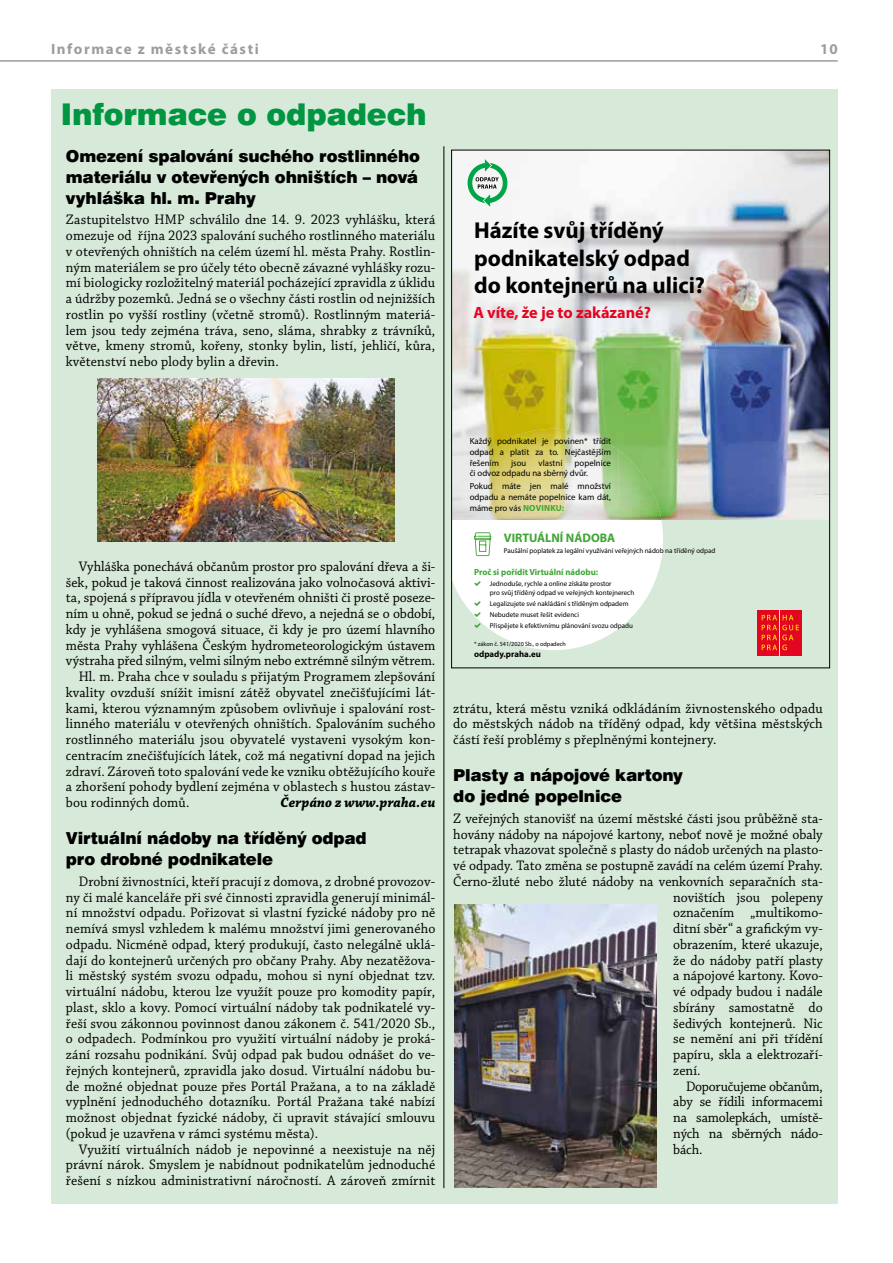
<style>
.page{position:relative;width:893px;height:1263px;background:#fff}
.page>*{position:absolute;margin:0;border:0;box-sizing:border-box;transform-origin:0 0}
.t1{font:900 30px "Swiss 721 AT";letter-spacing:-.005em;color:#009641}
.t2{font:700 23.1px/27.6px "Myriad Pro";color:#000}
.t3{font:900 16.5px/21px "Swiss 721 AT";letter-spacing:-.01em;color:#000}
.t4{font:700 16.35px "Myriad Pro";color:#e40521}
.t5{font:700 15px "Myriad Pro";letter-spacing:.105em;color:#9d9d9c}
.t6{font:14.55px/15.8px "Chaparral Pro";color:#000;text-align:justify;scale:.95 1}
.t7{font:italic 700 14.55px "Chaparral Pro";letter-spacing:.01em;color:#000;scale:.95 1}
.t8{font:14.55px "Chaparral Pro";letter-spacing:-.02em;color:#000;scale:.95 1}
.t9{font:700 12.45px "Myriad Pro";color:#3fa535}
.t10{font:8.85px/10.6px "Myriad Pro";color:#000;text-align:justify}
.t11{font:700 8.85px "Myriad Pro";color:#3fa535}
.t12{font:700 8.85px "Myriad Pro";color:#000}
.t13{font:7.05px/10.9px "Myriad Pro";color:#000}
.t14{font:6.15px "Myriad Pro";color:#000}
.s1{font-weight:700;color:#3fa535}
</style>
<div class="page">
<hr style="left:0;top:60px;width:838px;height:2px;background:#9d9d9c">
<div style="left:51px;top:89px;width:786px;height:1114px;background:#d7ead9"></div>
<hr style="left:444px;top:146px;width:1px;height:1042px;background:#000">
<img style="left:453px;top:152px;width:375px;height:368px">
<img style="left:453px;top:520px;width:210px;height:130px">
<img style="left:489px;top:429px;width:129px;height:91px">
<img style="left:618px;top:450px;width:22px;height:70px">
<img style="left:467px;top:450px;width:22px;height:70px">
<img style="left:640px;top:471px;width:21px;height:49px">
<img style="left:453px;top:471px;width:14px;height:49px">
<div style="left:757px;top:610px;width:22px;height:46px;background:#e40521"></div>
<div style="left:780px;top:610px;width:22px;height:46px;background:#e40521"></div>
<svg style="left:762px;top:615px;width:37px;height:35px"></svg>
<svg style="left:474px;top:532px;width:17px;height:24px"></svg>
<svg style="left:468px;top:159px;width:39px;height:48px;background:#a3d2b7"></svg>
<img style="left:97px;top:379px;width:298px;height:162px">
<img style="left:455px;top:904px;width:201px;height:283px">
<svg style="left:475px;top:581px;width:6px;height:5px"></svg>
<svg style="left:475px;top:601px;width:6px;height:4px"></svg>
<svg style="left:475px;top:612px;width:6px;height:4px"></svg>
<svg style="left:475px;top:623px;width:6px;height:4px"></svg>
<p class="t5" style="left:51px;top:40px;width:209px">Informace z městské části</p>
<p class="t5" style="left:820px;top:40px;width:19px">10</p>
<h1 class="t1" style="left:61px;top:96px;width:367px">Informace o odpadech</h1>
<p class="t3" style="left:66px;top:145px;width:356px;text-align:justify">Omezení spalování suchého rostlinného materiálu v otevřených ohništích – nová vyhláška hl. m. Prahy</p>
<p class="t6" style="left:66px;top:212px;width:390px">Zastupitelstvo HMP schválilo dne 14. 9. 2023 vyhlášku, která omezuje od října 2023 spalování suchého rostlinného materiálu v otevřených ohništích na celém území hl. města Prahy. Rostlin&shy;ným materiálem se pro účely této obecně závazné vyhlášky rozu&shy;mí biologicky rozložitelný materiál pocházející zpravidla z úklidu a údržby pozemků. Jedná se o všechny části rostlin od nejnižších rostlin po vyšší rostliny (včetně stromů). Rostlinným materiá&shy;lem jsou tedy zejména tráva, seno, sláma, shrabky z trávníků, větve, kmeny stromů, kořeny, stonky bylin, listí, jehličí, kůra, květenství nebo plody bylin a dřevin.</p>
<h2 class="t2" style="left:474px;top:216px;width:232px">Házíte svůj tříděný podnikatelský odpad do kontejnerů na ulici?</h2>
<p class="t4" style="left:473px;top:302px;width:179px">A víte, že je to zakázané?</p>
<p class="t6" style="left:79px;top:559px;width:377px">Vyhláška ponechává občanům prostor pro spalování dřeva a ši-</p>
<p class="t6" style="left:66px;top:575px;width:390px">šek, pokud je taková činnost realizována jako volnočasová aktivi-</p>
<p class="t6" style="left:66px;top:590px;width:390px">ta, spojená s přípravou jídla v otevřeném ohništi či prostě poseze-</p>
<p class="t6" style="left:66px;top:606px;width:390px">ním u ohně, pokud se jedná o suché dřevo, a nejedná se o období,</p>
<p class="t6" style="left:66px;top:622px;width:390px">kdy je vyhlášena smogová situace, či kdy je pro území hlavního</p>
<p class="t6" style="left:66px;top:638px;width:390px">města Prahy vyhlášena Českým hydrometeorologickým ústavem</p>
<p class="t6" style="left:66px;top:653px;width:390px">výstraha před silným, velmi silným nebo extrémně silným větrem.</p>
<p class="t6" style="left:79px;top:669px;width:377px">Hl. m. Praha chce v souladu s přijatým Programem zlepšování</p>
<p class="t6" style="left:66px;top:685px;width:390px">kvality ovzduší snížit imisní zátěž obyvatel znečišťujícími lát-</p>
<p class="t6" style="left:66px;top:701px;width:390px">kami, kterou významným způsobem ovlivňuje i spalování rost-</p>
<p class="t6" style="left:66px;top:716px;width:390px">linného materiálu v otevřených ohništích. Spalováním suchého</p>
<p class="t6" style="left:66px;top:732px;width:390px">rostlinného materiálu jsou obyvatelé vystaveni vysokým kon-</p>
<p class="t6" style="left:66px;top:748px;width:390px">centracím znečišťujících látek, což má negativní dopad na jejich</p>
<p class="t6" style="left:66px;top:764px;width:390px">zdraví. Zároveň toto spalování vede ke vzniku obtěžujícího kouře</p>
<p class="t6" style="left:66px;top:779px;width:390px">a zhoršení pohody bydlení zejména v oblastech s hustou zástav-</p>
<p class="t6" style="left:66px;top:795px;width:132px">bou rodinných domů.</p>
<p class="t7" style="left:280px;top:794px;width:164px">Čerpáno z www.praha.eu</p>
<p class="t3" style="left:66px;top:827px;width:302px">Virtuální nádoby na tříděný odpad pro drobné podnikatele</p>
<p class="t6" style="left:66px;top:874px;width:390px;text-indent:13px">Drobní živnostníci, kteří pracují z domova, z drobné provozov&shy;ny či malé kanceláře při své činnosti zpravidla generují minimál&shy;ní množství odpadu. Pořizovat si vlastní fyzické nádoby pro ně nemívá smysl vzhledem k malému množství jimi generovaného odpadu. Nicméně odpad, který produkují, často nelegálně uklá&shy;dají do kontejnerů určených pro občany Prahy. Aby nezatěžova&shy;li městský systém svozu odpadu, mohou si nyní objednat tzv. virtuální nádobu, kterou lze využít pouze pro komodity papír, plast, sklo a kovy. Pomocí virtuální nádoby tak podnikatelé vy&shy;řeší svou zákonnou povinnost danou zákonem č. 541/2020 Sb., o odpadech. Podmínkou pro využití virtuální nádoby je proká&shy;zání rozsahu podnikání. Svůj odpad pak budou odnášet do ve&shy;řejných kontejnerů, zpravidla jako dosud. Virtuální nádobu bu&shy;de možné objednat pouze přes Portál Pražana, a to na základě vyplnění jednoduchého dotazníku. Portál Pražana také nabízí možnost objednat fyzické nádoby, či upravit stávající smlouvu (pokud je uzavřena v rámci systému města).</p>
<p class="t6" style="left:66px;top:1142px;width:390px;text-indent:13px">Využití virtuálních nádob je nepovinné a neexistuje na něj právní nárok. Smyslem je nabídnout podnikatelům jednoduché řešení s nízkou administrativní náročností. A zároveň zmírnit</p>
<p class="t10" style="left:470px;top:436px;width:143px">Každý podnikatel je povinen* třídit odpad a platit za to. Nejčastějším řešením</p>
<p class="t10" style="left:470px;top:457px;width:143px;text-indent:105px">popelnice či odvoz odpadu na sběrný dvůr.</p>
<p class="t10" style="left:470px;top:481px;width:143px">Pokud máte jen malé množství odpadu a nemáte popelnice kam dát, máme pro vás <span class="s1">NOVINKU:</span></p>
<p class="t10" style="left:511px;top:457px;width:17px">jsou</p>
<p class="t10" style="left:539px;top:457px;width:25px">vlastní</p>
<p class="t9" style="left:504px;top:529px;width:113px">VIRTUÁLNÍ NÁDOBA</p>
<p class="t13" style="left:504px;top:545px;width:213px">Paušální poplatek za legální využívání veřejných nádob na tříděný odpad</p>
<p class="t11" style="left:474px;top:566px;width:126px">Proč si pořídit Virtuální nádobu:</p>
<p class="t13" style="left:490px;top:579px;width:146px;line-height:8.6px">Jednoduše, rychle a online získáte prostor<br>pro svůj tříděný odpad ve veřejných kontejnerech</p>
<p class="t13" style="left:490px;top:598px;width:145px">Legalizujete své nakládání s tříděným odpadem<br>Nebudete muset řešit evidenci<br>Přispějete k efektivnímu plánování svozu odpadu</p>
<p class="t14" style="left:474px;top:640px;width:93px">* zákon č. 541/2020 Sb., o odpadech</p>
<p class="t12" style="left:474px;top:648px;width:68px">odpady.praha.eu</p>
<p class="t6" style="left:453px;top:701px;width:390px">ztrátu, která městu vzniká odkládáním živnostenského odpadu do městských nádob na tříděný odpad, kdy většina městských částí řeší problémy s přeplněnými kontejnery.</p>
<p class="t3" style="left:453px;top:764px;width:231px">Plasty a nápojové kartony do jedné popelnice</p>
<p class="t6" style="left:453px;top:811px;width:390px">Z veřejných stanovišť na území městské části jsou průběžně sta-</p>
<p class="t6" style="left:453px;top:827px;width:390px">hovány nádoby na nápojové kartony, neboť nově je možné obaly</p>
<p class="t6" style="left:453px;top:842px;width:390px">tetrapak vhazovat společně s plasty do nádob určených na plasto-</p>
<p class="t6" style="left:453px;top:858px;width:390px">vé odpady. Tato změna se postupně zavádí na celém území Prahy.</p>
<p class="t6" style="left:453px;top:874px;width:390px">Černo-žluté nebo žluté nádoby na venkovních separačních sta-</p>
<p class="t6" style="left:673px;top:890px;width:159px">novištích jsou polepeny</p>
<p class="t6" style="left:673px;top:905px;width:159px">označením „multikomo-</p>
<p class="t6" style="left:673px;top:921px;width:159px">ditní sběr“ a grafickým vy-</p>
<p class="t6" style="left:673px;top:937px;width:159px">obrazením, které ukazuje,</p>
<p class="t6" style="left:673px;top:953px;width:159px">že do nádoby patří plasty</p>
<p class="t6" style="left:673px;top:968px;width:159px">a nápojové kartony. Kovo-</p>
<p class="t6" style="left:673px;top:984px;width:159px">vé odpady budou i nadále</p>
<p class="t6" style="left:673px;top:1000px;width:159px">sbírány samostatně do</p>
<p class="t6" style="left:673px;top:1016px;width:159px">šedivých kontejnerů. Nic</p>
<p class="t6" style="left:673px;top:1031px;width:159px">se nemění ani při třídění</p>
<p class="t6" style="left:673px;top:1047px;width:159px">papíru, skla a elektrozaří-</p>
<p class="t6" style="left:673px;top:1063px;width:30px">zení.</p>
<p class="t8" style="left:686px;top:1078px;width:145px">Doporučujeme občanům,</p>
<p class="t6" style="left:673px;top:1094px;width:159px">aby se řídili informacemi</p>
<p class="t6" style="left:673px;top:1110px;width:159px">na samolepkách, umístě-</p>
<p class="t6" style="left:673px;top:1126px;width:159px">ných na sběrných nádo-</p>
<p class="t6" style="left:673px;top:1142px;width:32px">bách.</p>
</div>
